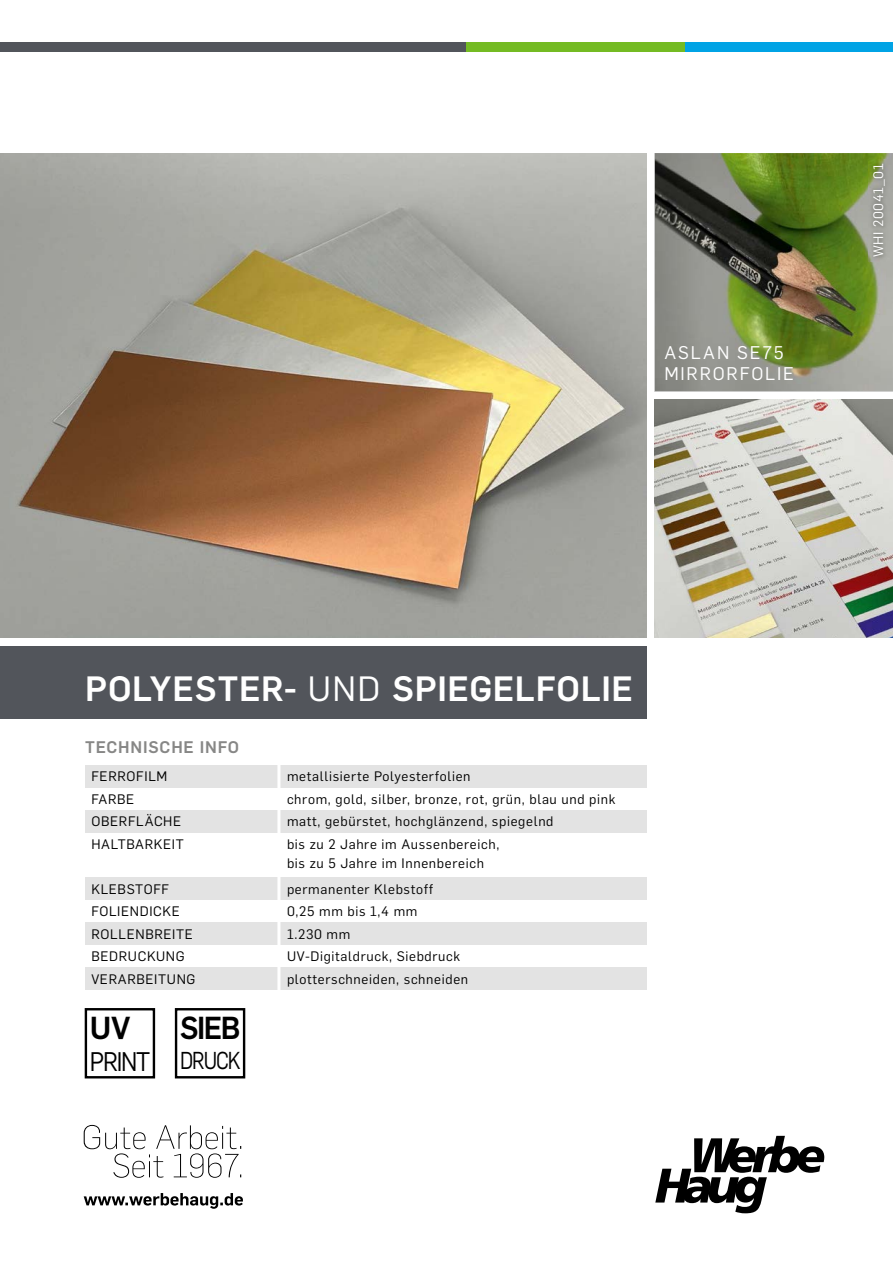
<style>
.page{position:relative;width:893px;height:1263px;background:#fff}
.page>*{position:absolute;margin:0;border:0;box-sizing:border-box;transform-origin:0 0}
.t1{font:500 34.5px "Flama";letter-spacing:.02em;color:#fff}
.t2{font:500 31.2px "Flama";letter-spacing:-.05em;color:#000;scale:.95 1}
.t3{font:500 31.2px "Flama";letter-spacing:-.05em;color:#000}
.t4{font:26.4px "Flama";letter-spacing:-.05em;color:#000;scale:.9 1}
.t5{font:24px "Flama";letter-spacing:-.05em;color:#000;scale:.83 1}
.t6{font:18px/21px "Flama";letter-spacing:.1em;color:#fff}
.t7{font:500 16.5px "Flama";letter-spacing:.05em;color:#878786}
.t8{font:13.5px/22.5px "Flama";letter-spacing:.05em;color:#000}
.t9{font:13.5px "Flama";letter-spacing:.05em;color:#fff}
.s1{font-weight:400}
</style>
<div class="page">
<svg style="left:655px;top:1136px;width:169px;height:77px"></svg>
<img style="left:0;top:153px;width:646px;height:485px">
<img style="left:655px;top:400px;width:238px;height:238px">
<img style="left:655px;top:153px;width:238px;height:238px">
<img style="left:869px;top:160px;width:20px;height:101px">
<div style="left:85px;top:1008px;width:70px;height:70px;border:2px solid #000"></div>
<div style="left:175px;top:1008px;width:70px;height:70px;border:2px solid #000"></div>
<div style="left:0;top:646px;width:646px;height:73px;background:#52555b"></div>
<div style="left:458px;top:43px;width:232px;height:9px;background:#74bb23"></div>
<div style="left:685px;top:43px;width:208px;height:9px;background:#00a3e5"></div>
<div style="left:0;top:43px;width:465px;height:9px;background:#52555b"></div>
<svg style="left:84px;top:1125px;width:157px;height:53px"></svg>
<svg style="left:84px;top:1193px;width:159px;height:16px"></svg>
<div style="left:85px;top:765px;width:561px;height:22px;background:#e3e3e3"></div>
<div style="left:85px;top:810px;width:561px;height:22px;background:#e3e3e3"></div>
<div style="left:85px;top:877px;width:561px;height:23px;background:#e3e3e3"></div>
<div style="left:85px;top:922px;width:561px;height:23px;background:#e3e3e3"></div>
<div style="left:85px;top:967px;width:561px;height:23px;background:#e3e3e3"></div>
<hr style="left:277px;top:738px;width:3px;height:258px;background:#fff">
<h3 class="t6" style="left:664px;top:341px;width:131px">ASLAN SE75<br>MIRRORFOLIE</h3>
<p class="t9" style="left:869px;top:257px;width:95px;rotate:-90deg">WHI 20041_01</p>
<h1 class="t1" style="left:85px;top:664px;width:550px">POLYESTER- <span class="s1">UND</span> SPIEGELFOLIE</h1>
<p class="t7" style="left:85px;top:735px;width:156px">TECHNISCHE INFO</p>
<p class="t8" style="left:91px;top:764px;width:94px">FERROFILM<br>FARBE<br>OBERFLÄCHE<br>HALTBARKEIT</p>
<p class="t8" style="left:91px;top:877px;width:106px">KLEBSTOFF<br>FOLIENDICKE<br>ROLLENBREITE<br>BEDRUCKUNG<br>VERARBEITUNG</p>
<h2 class="t3" style="left:90px;top:1006px;width:42px">UV</h2>
<h3 class="t4" style="left:90px;top:1043px;width:69px">PRINT</h3>
<h2 class="t2" style="left:180px;top:1006px;width:65px">SIEB</h2>
<h3 class="t5" style="left:180px;top:1044px;width:74px">DRUCK</h3>
<p class="t8" style="left:287px;top:764px;width:330px">metallisierte Polyesterfolien<br>chrom, gold, silber, bronze, rot, grün, blau und pink matt, gebürstet, hochglänzend, spiegelnd<br>bis zu 2 Jahre im Aussenbereich,</p>
<p class="t8" style="left:287px;top:850px;width:198px;line-height:25.5px">bis zu 5 Jahre im Innenbereich permanenter Klebstoff</p>
<p class="t8" style="left:287px;top:899px;width:183px">0,25 mm bis 1,4 mm<br>1.230 mm<br>UV-Digitaldruck, Siebdruck plotterschneiden, schneiden</p>
</div>
